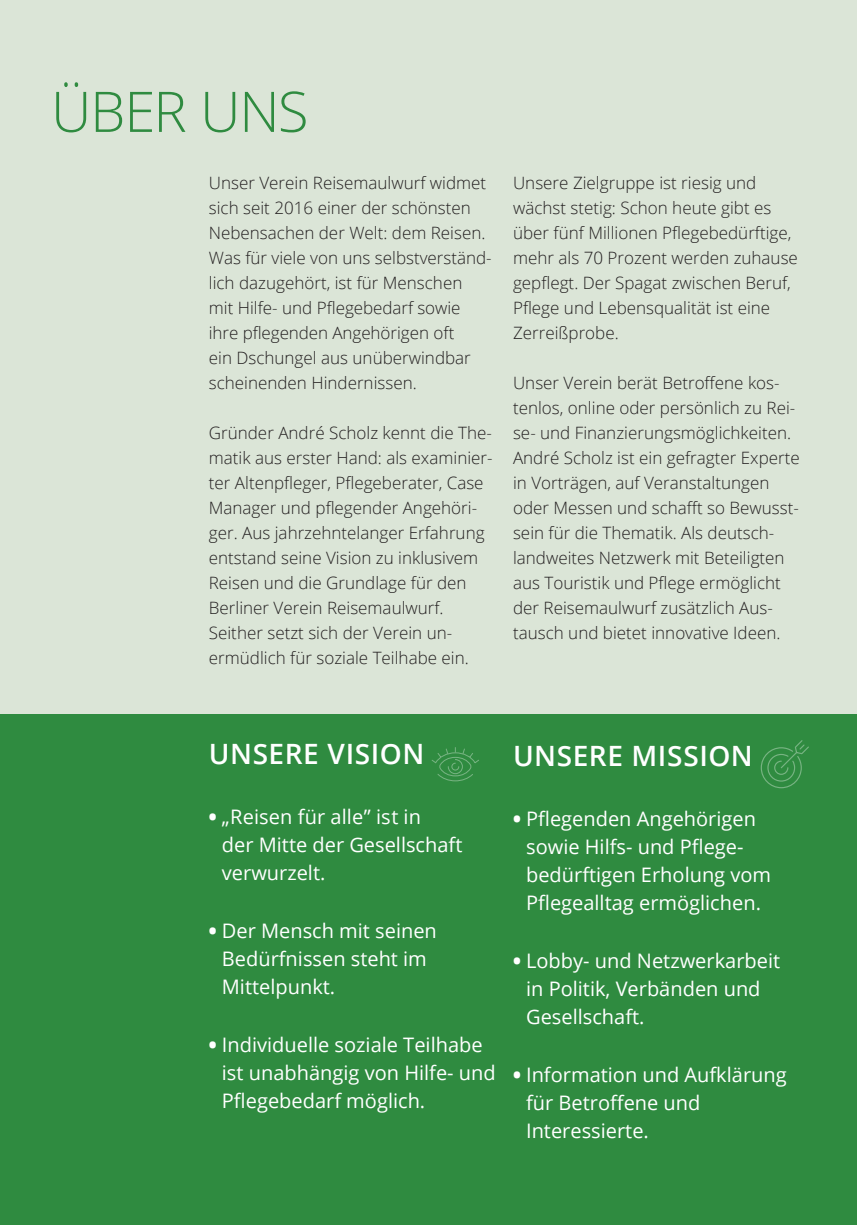
<style>
.page{position:relative;width:857px;height:1225px;background:#fff}
.page>*{position:absolute;margin:0;border:0;box-sizing:border-box;transform-origin:0 0}
.t1{font:300 56px "Open Sans";letter-spacing:-.02em;color:#2f8b40}
.t2{font:600 28px "Open Sans";letter-spacing:.02em;color:#fff}
.t3{font:20px/28px "Open Sans";color:#fff}
.t4{font:300 17px/25px "Open Sans";color:#231f20}
.s1{font-weight:800}
</style>
<div class="page">
<div style="left:0;top:0;width:856px;height:769px;background:#dbe5d7"></div>
<div style="left:0;top:714px;width:856px;height:511px;background:#2f8b40"></div>
<svg style="left:760px;top:740px;width:49px;height:49px"></svg>
<svg style="left:431px;top:747px;width:48px;height:35px"></svg>
<h1 class="t1" style="left:51px;top:73px;width:259px">ÜBER UNS</h1>
<p class="t4" style="left:209px;top:170px;width:284px">Unser Verein Reisemaulwurf widmet sich seit 2016 einer der schönsten Nebensachen der Welt: dem Reisen.<br>Was für viele von uns selbstverständ&shy;lich dazugehört, ist für Menschen<br>mit Hilfe- und Pflegebedarf sowie ihre pflegenden Angehörigen oft<br>ein Dschungel aus unüberwindbar scheinenden Hindernissen.</p>
<p class="t4" style="left:209px;top:420px;width:285px">Gründer André Scholz kennt die The&shy;matik aus erster Hand: als examinier&shy;ter Altenpfleger, Pflegeberater, Case Manager und pflegender Angehöri&shy;ger. Aus jahrzehntelanger Erfahrung entstand seine Vision zu inklusivem Reisen und die Grundlage für den Berliner Verein Reisemaulwurf.<br>Seither setzt sich der Verein un&shy;ermüdlich für soziale Teilhabe ein.</p>
<p class="t4" style="left:513px;top:170px;width:286px">Unsere Zielgruppe ist riesig und wächst stetig: Schon heute gibt es über fünf Millionen Pflegebedürftige, mehr als 70 Prozent werden zuhause gepflegt. Der Spagat zwischen Beruf,<br>Pflege und Lebensqualität ist eine<br>Zerreißprobe.</p>
<p class="t4" style="left:513px;top:370px;width:288px">Unser Verein berät Betroffene kos&shy;tenlos, online oder persönlich zu Rei&shy;se- und Finanzierungsmöglichkeiten.<br>André Scholz ist ein gefragter Experte in Vorträgen, auf Veranstaltungen oder Messen und schafft so Bewusst&shy;sein für die Thematik. Als deutsch&shy;landweites Netzwerk mit Beteiligten aus Touristik und Pflege ermöglicht der Reisemaulwurf zusätzlich Aus&shy;tausch und bietet innovative Ideen.</p>
<h2 class="t2" style="left:209px;top:734px;width:217px">UNSERE VISION</h2>
<p class="t3" style="left:222px;top:802px;width:242px;text-indent:-13px"><span class="s1">•</span> „Reisen für alle” ist in<br>der Mitte der Gesellschaft verwurzelt.</p>
<p class="t3" style="left:222px;top:916px;width:216px;text-indent:-13px"><span class="s1">•</span> Der Mensch mit seinen<br>Bedürfnissen steht im<br>Mittelpunkt.</p>
<p class="t3" style="left:222px;top:1030px;width:275px;text-indent:-13px"><span class="s1">•</span> Individuelle soziale Teilhabe ist unabhängig von Hilfe- und<br>Pflegebedarf möglich.</p>
<h2 class="t2" style="left:513px;top:737px;width:241px">UNSERE MISSION</h2>
<p class="t3" style="left:526px;top:804px;width:246px;text-indent:-13px"><span class="s1">•</span> Pflegenden Angehörigen sowie Hilfs- und Pflege&shy;bedürftigen Erholung vom<br>Pflegealltag ermöglichen.</p>
<p class="t3" style="left:526px;top:946px;width:255px;text-indent:-13px"><span class="s1">•</span> Lobby- und Netzwerkarbeit in Politik, Verbänden und<br>Gesellschaft.</p>
<p class="t3" style="left:526px;top:1060px;width:262px;text-indent:-13px"><span class="s1">•</span> Information und Aufklärung für Betroffene und<br>Interessierte.</p>
</div>
